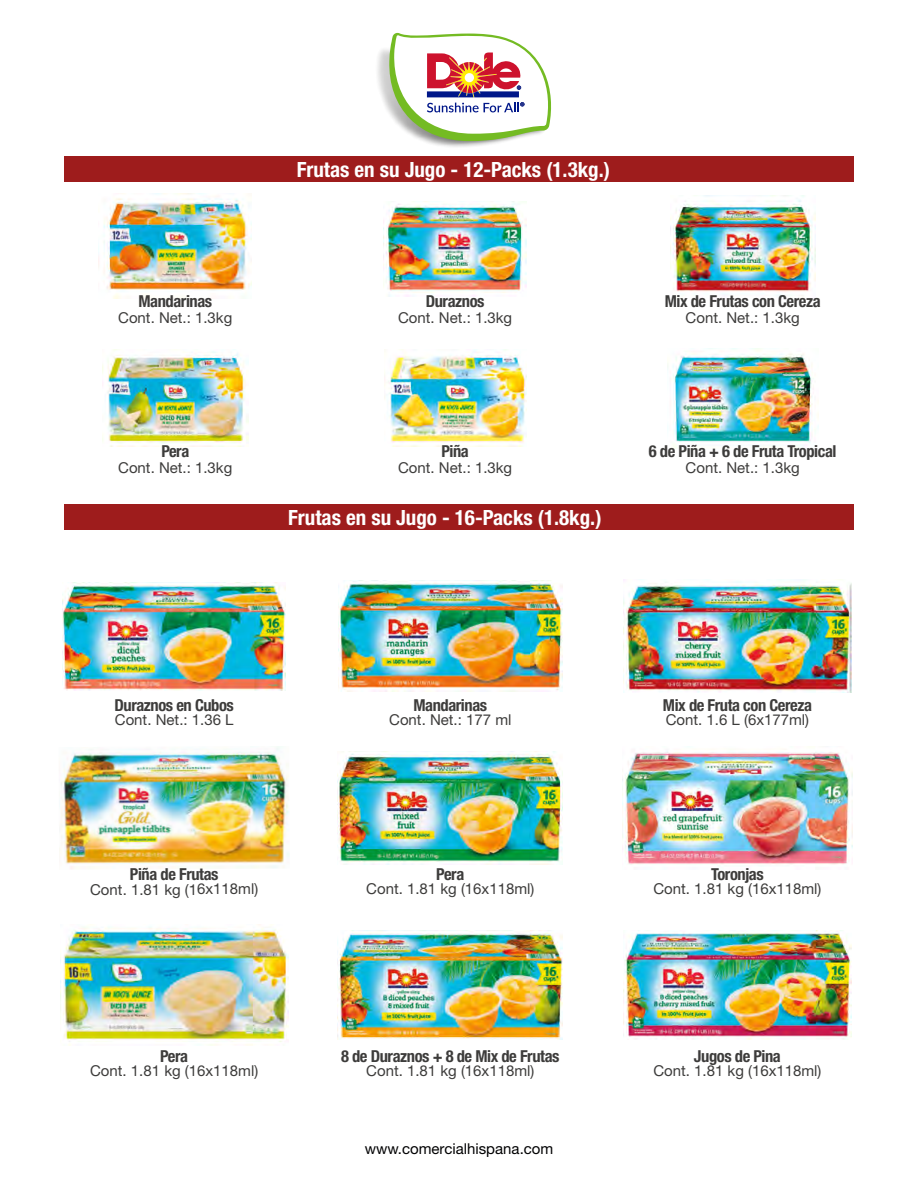
<style>
.page{position:relative;width:918px;height:1188px;background:#fff}
.page>*{position:absolute;margin:0;border:0;box-sizing:border-box;transform-origin:0 0}
.t1{font:700 condensed 21px "Helvetica Neue LT Std";color:#fff}
.t2{font:700 condensed 16.5px "Helvetica Neue LT Pro";letter-spacing:-.025em;color:#3d3c3b}
.t3{font:15px "Helvetica Neue LT Std";color:#3d3c3b}
.t4{font:15px "Helvetica Neue LT Std";color:#020203}
</style>
<div class="page">
<div style="left:64px;top:156px;width:790px;height:26px;background:#9e1c1c"></div>
<div style="left:64px;top:504px;width:790px;height:25px;background:#9e1c1c"></div>
<img style="left:670px;top:348px;width:144px;height:101px">
<img style="left:384px;top:201px;width:143px;height:95px">
<img style="left:103px;top:194px;width:149px;height:104px">
<img style="left:670px;top:195px;width:145px;height:101px">
<img style="left:102px;top:350px;width:146px;height:97px">
<img style="left:384px;top:350px;width:142px;height:97px">
<img style="left:338px;top:930px;width:225px;height:110px">
<img style="left:624px;top:930px;width:227px;height:110px">
<img style="left:63px;top:582px;width:223px;height:108px">
<img style="left:338px;top:581px;width:225px;height:111px">
<img style="left:338px;top:752px;width:225px;height:112px">
<img style="left:624px;top:580px;width:227px;height:113px">
<img style="left:60px;top:924px;width:228px;height:122px">
<img style="left:59px;top:746px;width:230px;height:123px">
<img style="left:625px;top:751px;width:227px;height:114px">
<svg style="left:389px;top:32px;width:163px;height:109px"></svg>
<h1 class="t1" style="left:297px;top:157px;width:315px">Frutas en su Jugo - 12-Packs (1.3kg.)</h1>
<p class="t2" style="left:138px;top:291px;width:75px">Mandarinas</p>
<p class="t2" style="left:426px;top:291px;width:60px">Duraznos</p>
<p class="t2" style="left:665px;top:291px;width:157px">Mix de Frutas con Cereza</p>
<p class="t3" style="left:118px;top:309px;width:116px">Cont. Net.: 1.3kg</p>
<p class="t3" style="left:398px;top:309px;width:116px">Cont. Net.: 1.3kg</p>
<p class="t3" style="left:686px;top:309px;width:116px">Cont. Net.: 1.3kg</p>
<p class="t2" style="left:161px;top:442px;width:30px">Pera</p>
<p class="t2" style="left:441px;top:442px;width:29px">Piña</p>
<p class="t2" style="left:649px;top:442px;width:189px">6 de Piña + 6 de Fruta Tropical</p>
<p class="t3" style="left:118px;top:459px;width:116px">Cont. Net.: 1.3kg</p>
<p class="t3" style="left:398px;top:459px;width:116px">Cont. Net.: 1.3kg</p>
<p class="t3" style="left:686px;top:459px;width:116px">Cont. Net.: 1.3kg</p>
<h1 class="t1" style="left:288px;top:504px;width:315px">Frutas en su Jugo - 16-Packs (1.8kg.)</h1>
<p class="t2" style="left:114px;top:695px;width:121px">Duraznos en Cubos</p>
<p class="t2" style="left:413px;top:695px;width:75px">Mandarinas</p>
<p class="t2" style="left:663px;top:695px;width:151px">Mix de Fruta con Cereza</p>
<p class="t3" style="left:115px;top:711px;width:120px">Cont. Net.: 1.36 L</p>
<p class="t3" style="left:389px;top:711px;width:124px">Cont. Net.: 177 ml</p>
<p class="t3" style="left:666px;top:711px;width:145px">Cont. 1.6 L (6x177ml)</p>
<p class="t2" style="left:130px;top:864px;width:90px">Piña de Frutas</p>
<p class="t3" style="left:90px;top:880px;width:170px">Cont. 1.81 kg (16x118ml)</p>
<p class="t2" style="left:160px;top:1046px;width:30px">Pera</p>
<p class="t3" style="left:90px;top:1062px;width:170px">Cont. 1.81 kg (16x118ml)</p>
<p class="t2" style="left:436px;top:864px;width:30px">Pera</p>
<p class="t3" style="left:366px;top:880px;width:170px">Cont. 1.81 kg (16x118ml)</p>
<p class="t2" style="left:341px;top:1046px;width:220px">8 de Duraznos + 8 de Mix de Frutas</p>
<p class="t3" style="left:366px;top:1062px;width:170px">Cont. 1.81 kg (16x118ml)</p>
<p class="t4" style="left:365px;top:1139px;width:190px">www.comercialhispana.com</p>
<p class="t2" style="left:711px;top:864px;width:54px">Toronjas</p>
<p class="t3" style="left:653px;top:880px;width:170px">Cont. 1.81 kg (16x118ml)</p>
<p class="t2" style="left:694px;top:1046px;width:88px">Jugos de Pina</p>
<p class="t3" style="left:653px;top:1062px;width:170px">Cont. 1.81 kg (16x118ml)</p>
</div>
